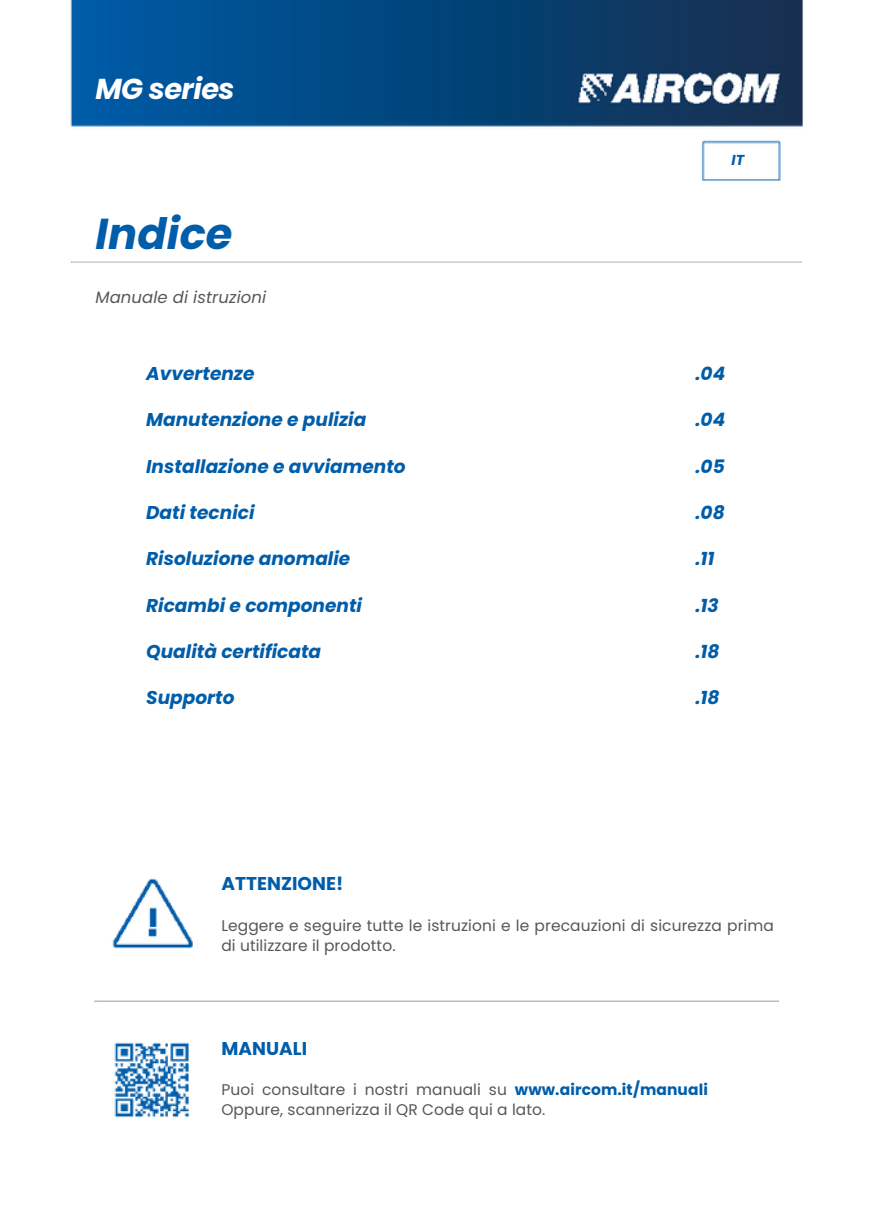
<style>
.page{position:relative;width:873px;height:1224px;background:#fff}
.page>*{position:absolute;margin:0;border:0;box-sizing:border-box;transform-origin:0 0}
.t1{font:italic 700 43.2px "Poppins";color:#005da9}
.t2{font:italic 700 28.8px "Poppins";letter-spacing:-.02em;color:#fff}
.t3{font:italic 700 18.6px "Poppins";color:#005da9}
.t4{font:700 18.6px "Poppins";color:#005da9}
.t5{font:italic 16.4px "Poppins";letter-spacing:.005em;color:#575756}
.t6{font:15.4px/20px "Poppins";letter-spacing:.005em;color:#575756}
.t7{font:italic 700 14.4px "Poppins";color:#005da9}
.s1{font-weight:700;color:#005da9}
</style>
<div class="page">
<img style="left:112px;top:878px;width:81px;height:71px">
<img style="left:114px;top:1042px;width:75px;height:76px">
<img style="left:70px;top:0;width:733px;height:181px">
<h3 class="t2" style="left:95px;top:69px;width:141px">MG series</h3>
<h5 class="t1" style="left:95px;top:204px;width:139px">Indice</h5>
<p class="t5" style="left:95px;top:286px;width:172px">Manuale di istruzioni</p>
<p class="t3" style="left:146px;top:361px;width:110px">Avvertenze</p>
<p class="t3" style="left:146px;top:407px;width:222px">Manutenzione e pulizia</p>
<p class="t3" style="left:146px;top:453px;width:261px">Installazione e avviamento</p>
<p class="t3" style="left:146px;top:499px;width:110px">Dati tecnici</p>
<p class="t3" style="left:146px;top:546px;width:206px">Risoluzione anomalie</p>
<p class="t3" style="left:146px;top:592px;width:217px">Ricambi e componenti</p>
<p class="t3" style="left:146px;top:638px;width:177px">Qualità certificata</p>
<p class="t3" style="left:146px;top:685px;width:90px">Supporto</p>
<h4 class="t4" style="left:221px;top:870px;width:124px">ATTENZIONE!</h4>
<p class="t7" style="left:732px;top:150px;width:14px">IT</p>
<h3 class="t3" style="left:695px;top:361px;width:31px">.04</h3>
<h3 class="t3" style="left:695px;top:407px;width:31px">.04</h3>
<h3 class="t3" style="left:695px;top:453px;width:31px">.05</h3>
<h3 class="t3" style="left:695px;top:499px;width:31px">.08</h3>
<h3 class="t3" style="left:695px;top:546px;width:21px">.11</h3>
<h3 class="t3" style="left:695px;top:592px;width:25px">.13</h3>
<h3 class="t3" style="left:695px;top:638px;width:26px">.18</h3>
<h3 class="t3" style="left:695px;top:685px;width:26px">.18</h3>
<p class="t6" style="left:221px;top:915px;width:554px">Leggere e seguire tutte le istruzioni e le precauzioni di sicurezza prima di utilizzare il prodotto.</p>
<h4 class="t4" style="left:221px;top:1035px;width:87px">MANUALI</h4>
<h5 class="t6" style="left:221px;top:1080px;width:488px">Puoi consultare i nostri manuali su <span class="s1">www.aircom.it/manuali<br></span>Oppure, scannerizza il QR Code qui a lato.</h5>
</div>
